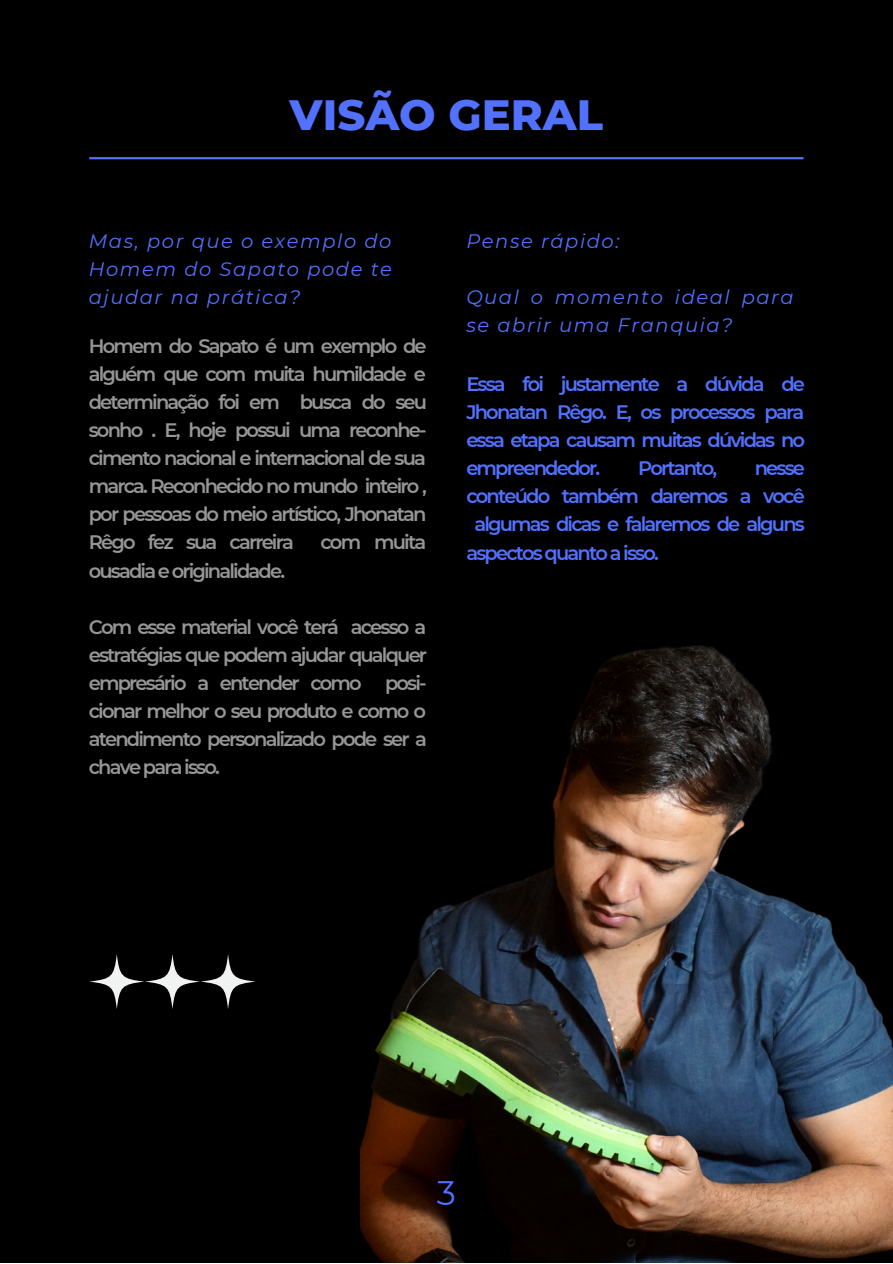
<style>
.page{position:relative;width:893px;height:1264px;background:#fff}
.page>*{position:absolute;margin:0;border:0;box-sizing:border-box;transform-origin:0 0}
.t1{font:800 43.2px "Montserrat";color:#5271ff}
.t2{font:33.9px "Montserrat";color:#5271ff}
.t3{font:600 19.5px/28px "Montserrat";letter-spacing:-.095em;color:#969696;text-align:justify}
.t4{font:600 19.5px/28px "Montserrat";letter-spacing:-.095em;color:#5271ff;text-align:justify}
.t5{font:italic 19.5px/28px "Montserrat";letter-spacing:.08em;color:#5271ff;text-align:justify}
</style>
<div class="page">
<div style="left:0;top:0;width:892px;height:1262px;background:#000"></div>
<hr style="left:89px;top:157px;width:714px;height:2px;background:#5271ff">
<svg style="left:89px;top:954px;width:166px;height:55px"></svg>
<img style="left:360px;top:645px;width:532px;height:617px">
<h1 class="t1" style="left:289px;top:88px;width:315px">VISÃO GERAL</h1>
<p class="t5" style="left:89px;top:227px;width:305px">Mas, por que o exemplo do Homem do Sapato pode te ajudar na prática?</p>
<p class="t3" style="left:89px;top:331px;width:340px">Homem do Sapato é um exemplo de alguém que com muita humildade e determinação foi em busca do seu sonho . E, hoje possui uma reconhe&shy;cimento nacional e internacional de sua marca. Reconhecido no mundo inteiro , por pessoas do meio artístico, Jhonatan Rêgo fez sua carreira</p>
<p class="t3" style="left:320px;top:528px;width:107px">com muita</p>
<p class="t3" style="left:89px;top:556px;width:198px">ousadia e originalidade.</p>
<p class="t3" style="left:89px;top:612px;width:340px">Com esse material você terá acesso a estratégias que podem ajudar qualquer empresário a entender como posi&shy;cionar melhor o seu produto e como o atendimento personalizado pode ser a chave para isso.</p>
<p class="t5" style="left:466px;top:227px;width:155px">Pense rápido:</p>
<p class="t5" style="left:466px;top:283px;width:329px">Qual o momento ideal para se abrir uma Franquia?</p>
<p class="t4" style="left:466px;top:370px;width:340px">Essa foi justamente a dúvida de Jhonatan Rêgo. E, os processos para essa etapa causam muitas dúvidas no empreendedor.</p>
<p class="t4" style="left:638px;top:454px;width:81px">Portanto,</p>
<p class="t4" style="left:754px;top:454px;width:52px">nesse</p>
<p class="t4" style="left:466px;top:482px;width:340px">conteúdo também daremos a você</p>
<p class="t4" style="left:474px;top:510px;width:332px">algumas dicas e falaremos de alguns</p>
<p class="t4" style="left:466px;top:538px;width:194px">aspectos quanto a isso.</p>
<h2 class="t2" style="left:437px;top:1172px;width:21px">3</h2>
</div>
